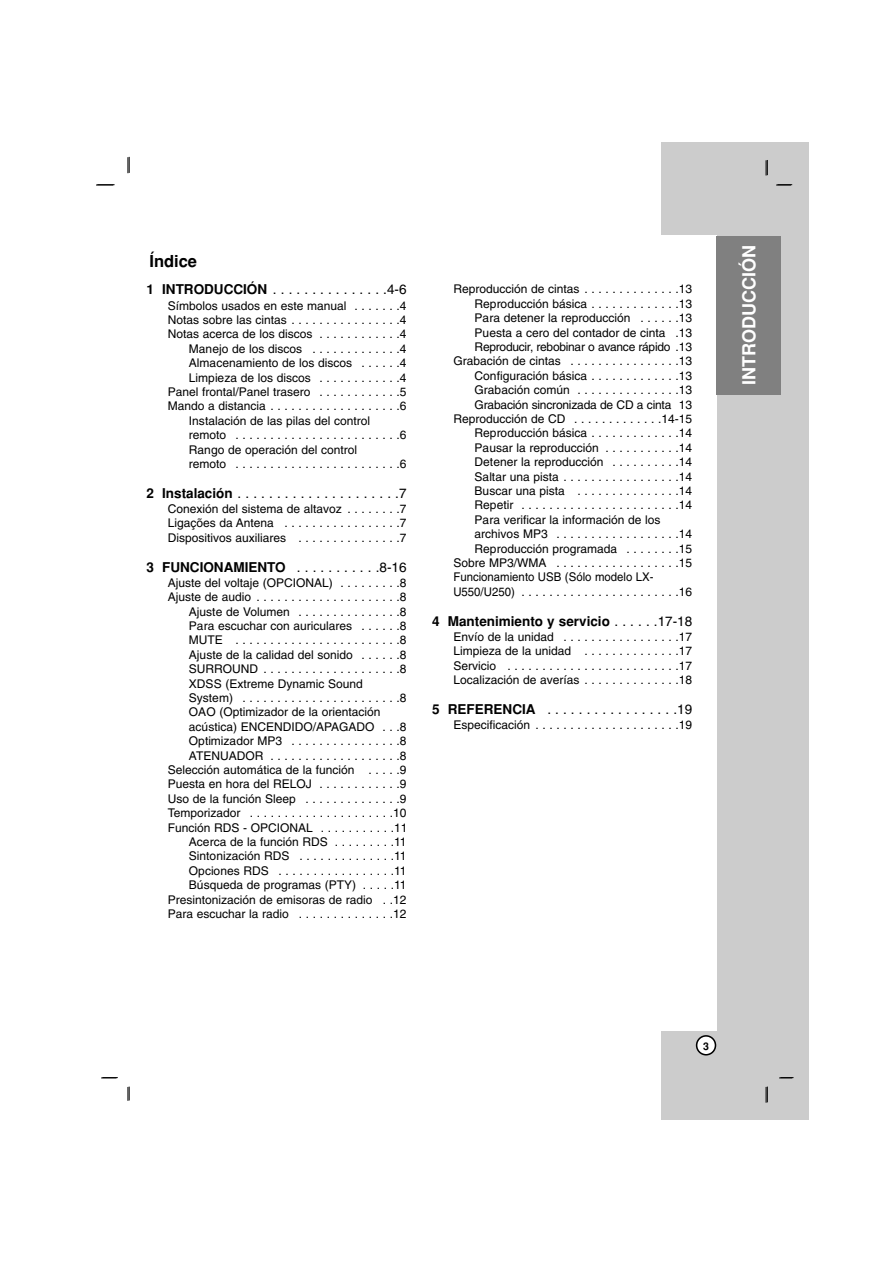
<style>
.page{position:relative;width:893px;height:1263px;background:#fff}
.page>*{position:absolute;margin:0;border:0;box-sizing:border-box;transform-origin:0 0}
.t1{font:700 18px "Helvetica";color:#fff}
.t2{font:700 16.5px "Helvetica";color:#000}
.t3{font:13.5px "Helvetica";color:#000}
.t4{font:700 13.5px "Helvetica";color:#000}
.t5{font:12px/14.4px "Helvetica";color:#000;text-align:justify}
.t6{font:12px "Helvetica";color:#000;scale:.95 1}
.t7{font:12px "Helvetica";letter-spacing:-.02em;color:#000}
.t8{font:700 10.5px "Helvetica";color:#000}
.s1{font-weight:700}
.s2{font-weight:400}
</style>
<div class="page">
<div style="left:661px;top:143px;width:147px;height:977px;background:#ccc"></div>
<div style="left:581px;top:236px;width:135px;height:795px;background:#fff"></div>
<svg style="left:695px;top:1035px;width:21px;height:21px"></svg>
<svg style="left:127px;top:157px;width:3px;height:16px"></svg>
<svg style="left:96px;top:184px;width:18px;height:2px"></svg>
<svg style="left:101px;top:1077px;width:17px;height:2px"></svg>
<svg style="left:127px;top:1087px;width:3px;height:14px"></svg>
<svg style="left:779px;top:1077px;width:14px;height:2px"></svg>
<svg style="left:765px;top:1087px;width:3px;height:16px"></svg>
<svg style="left:765px;top:160px;width:3px;height:16px"></svg>
<svg style="left:776px;top:184px;width:16px;height:2px"></svg>
<div style="left:716px;top:236px;width:64px;height:158px;background:#808080"></div>
<h2 class="t2" style="left:149px;top:255px;width:49px">Índice</h2>
<h1 class="t1" style="left:742px;top:385px;width:141px;rotate:-90deg">INTRODUCCIÓN</h1>
<p class="t3" style="left:146px;top:285px;width:261px"><span class="s1">1 INTRODUCCIÓN</span> . . . . . . . . . . . . . . .4-6</p>
<p class="t5" style="left:168px;top:299px;width:240px">Símbolos usados en este manual . . . . . . .4</p>
<p class="t5" style="left:168px;top:314px;width:240px">Notas sobre las cintas . . . . . . . . . . . . . . . .4</p>
<p class="t5" style="left:168px;top:328px;width:240px">Notas acerca de los discos . . . . . . . . . . . .4</p>
<p class="t5" style="left:189px;top:342px;width:219px">Manejo de los discos . . . . . . . . . . . . .4</p>
<p class="t5" style="left:189px;top:357px;width:219px">Almacenamiento de los discos . . . . . .4</p>
<p class="t5" style="left:189px;top:371px;width:219px">Limpieza de los discos . . . . . . . . . . . .4</p>
<p class="t5" style="left:168px;top:386px;width:240px">Panel frontal/Panel trasero . . . . . . . . . . . .5</p>
<p class="t5" style="left:168px;top:400px;width:240px">Mando a distancia . . . . . . . . . . . . . . . . . . .6</p>
<p class="t5" style="left:189px;top:414px;width:183px">Instalación de las pilas del control</p>
<p class="t5" style="left:189px;top:429px;width:219px">remoto . . . . . . . . . . . . . . . . . . . . . . . .6</p>
<p class="t5" style="left:189px;top:443px;width:170px">Rango de operación del control</p>
<p class="t5" style="left:189px;top:458px;width:219px">remoto . . . . . . . . . . . . . . . . . . . . . . . .6</p>
<p class="t3" style="left:146px;top:488px;width:261px"><span class="s1">2 Instalación</span> . . . . . . . . . . . . . . . . . . . . .7</p>
<p class="t5" style="left:168px;top:503px;width:240px">Conexión del sistema de altavoz . . . . . . . .7<br>Ligações da Antena . . . . . . . . . . . . . . . . .7<br>Dispositivos auxiliares . . . . . . . . . . . . . . .7</p>
<p class="t4" style="left:146px;top:562px;width:261px">3 FUNCIONAMIENTO <span class="s2">. . . . . . . . . . .8-16</span></p>
<p class="t5" style="left:168px;top:576px;width:240px">Ajuste del voltaje (OPCIONAL) . . . . . . . . .8</p>
<p class="t5" style="left:168px;top:591px;width:240px">Ajuste de audio . . . . . . . . . . . . . . . . . . . . .8</p>
<p class="t5" style="left:189px;top:605px;width:219px">Ajuste de Volumen . . . . . . . . . . . . . . .8</p>
<p class="t5" style="left:189px;top:620px;width:219px">Para escuchar con auriculares . . . . . .8</p>
<p class="t5" style="left:189px;top:634px;width:219px">MUTE . . . . . . . . . . . . . . . . . . . . . . . .8</p>
<p class="t5" style="left:189px;top:648px;width:219px">Ajuste de la calidad del sonido . . . . . .8</p>
<p class="t5" style="left:189px;top:663px;width:219px">SURROUND . . . . . . . . . . . . . . . . . . . .8</p>
<p class="t5" style="left:189px;top:677px;width:175px">XDSS (Extreme Dynamic Sound</p>
<p class="t5" style="left:189px;top:692px;width:219px">System) . . . . . . . . . . . . . . . . . . . . . . .8</p>
<p class="t5" style="left:189px;top:706px;width:193px">OAO (Optimizador de la orientación</p>
<p class="t5" style="left:189px;top:720px;width:219px">acústica) ENCENDIDO/APAGADO . . .8</p>
<p class="t5" style="left:189px;top:735px;width:219px">Optimizador MP3 . . . . . . . . . . . . . . . .8</p>
<p class="t5" style="left:189px;top:749px;width:219px">ATENUADOR . . . . . . . . . . . . . . . . . . .8</p>
<p class="t5" style="left:168px;top:764px;width:240px">Selección automática de la función . . . . .9</p>
<p class="t5" style="left:168px;top:778px;width:240px">Puesta en hora del RELOJ . . . . . . . . . . . .9</p>
<p class="t5" style="left:168px;top:792px;width:240px">Uso de la función Sleep . . . . . . . . . . . . . .9</p>
<p class="t5" style="left:168px;top:807px;width:240px">Temporizador . . . . . . . . . . . . . . . . . . . . .10</p>
<p class="t5" style="left:168px;top:821px;width:241px">Función RDS - OPCIONAL . . . . . . . . . . .11</p>
<p class="t5" style="left:189px;top:836px;width:219px">Acerca de la función RDS . . . . . . . . .11</p>
<p class="t5" style="left:189px;top:850px;width:219px">Sintonización RDS . . . . . . . . . . . . . .11</p>
<p class="t5" style="left:189px;top:864px;width:219px">Opciones RDS . . . . . . . . . . . . . . . . .11</p>
<p class="t5" style="left:189px;top:879px;width:219px">Búsqueda de programas (PTY) . . . . .11</p>
<p class="t5" style="left:168px;top:893px;width:240px">Presintonización de emisoras de radio . .12</p>
<p class="t5" style="left:168px;top:908px;width:240px">Para escuchar la radio . . . . . . . . . . . . . .12</p>
<p class="t5" style="left:453px;top:283px;width:240px">Reproducción de cintas . . . . . . . . . . . . . .13</p>
<p class="t5" style="left:474px;top:297px;width:219px">Reproducción básica . . . . . . . . . . . . .13</p>
<p class="t5" style="left:474px;top:312px;width:219px">Para detener la reproducción . . . . . .13</p>
<p class="t5" style="left:474px;top:326px;width:219px">Puesta a cero del contador de cinta .13</p>
<p class="t7" style="left:474px;top:342px;width:219px">Reproducir, rebobinar o avance rápido .13</p>
<p class="t5" style="left:453px;top:355px;width:240px">Grabación de cintas . . . . . . . . . . . . . . . .13</p>
<p class="t5" style="left:474px;top:369px;width:219px">Configuración básica . . . . . . . . . . . . .13</p>
<p class="t5" style="left:474px;top:384px;width:219px">Grabación común . . . . . . . . . . . . . . .13</p>
<p class="t5" style="left:474px;top:398px;width:219px">Grabación sincronizada de CD a cinta 13</p>
<p class="t5" style="left:453px;top:413px;width:240px">Reproducción de CD . . . . . . . . . . . . .14-15</p>
<p class="t5" style="left:474px;top:427px;width:219px">Reproducción básica . . . . . . . . . . . . .14</p>
<p class="t5" style="left:474px;top:441px;width:219px">Pausar la reproducción . . . . . . . . . . .14</p>
<p class="t5" style="left:474px;top:456px;width:219px">Detener la reproducción . . . . . . . . . .14</p>
<p class="t5" style="left:474px;top:470px;width:219px">Saltar una pista . . . . . . . . . . . . . . . . .14</p>
<p class="t5" style="left:474px;top:485px;width:219px">Buscar una pista . . . . . . . . . . . . . . .14</p>
<p class="t5" style="left:474px;top:499px;width:219px">Repetir . . . . . . . . . . . . . . . . . . . . . . .14</p>
<p class="t5" style="left:474px;top:513px;width:187px">Para verificar la información de los</p>
<p class="t5" style="left:474px;top:528px;width:219px">archivos MP3 . . . . . . . . . . . . . . . . . .14</p>
<p class="t5" style="left:474px;top:542px;width:219px">Reproducción programada . . . . . . . .15</p>
<p class="t5" style="left:453px;top:557px;width:240px">Sobre MP3/WMA . . . . . . . . . . . . . . . . . .15</p>
<p class="t6" style="left:453px;top:573px;width:212px">Funcionamiento USB (Sólo modelo LX-</p>
<p class="t6" style="left:453px;top:587px;width:253px">U550/U250) . . . . . . . . . . . . . . . . . . . . . . .16</p>
<p class="t4" style="left:432px;top:616px;width:261px">4 Mantenimiento y servicio <span class="s2">. . . . . .17-18</span></p>
<p class="t5" style="left:453px;top:630px;width:240px">Envío de la unidad . . . . . . . . . . . . . . . . .17<br>Limpieza de la unidad . . . . . . . . . . . . . .17<br>Servicio . . . . . . . . . . . . . . . . . . . . . . . . .17<br>Localización de averías . . . . . . . . . . . . . .18</p>
<p class="t3" style="left:432px;top:704px;width:261px"><span class="s1">5 REFERENCIA</span> . . . . . . . . . . . . . . . . .19</p>
<p class="t5" style="left:453px;top:719px;width:240px">Especificación . . . . . . . . . . . . . . . . . . . . .19</p>
<p class="t8" style="left:703px;top:1042px;width:7px">3</p>
</div>
